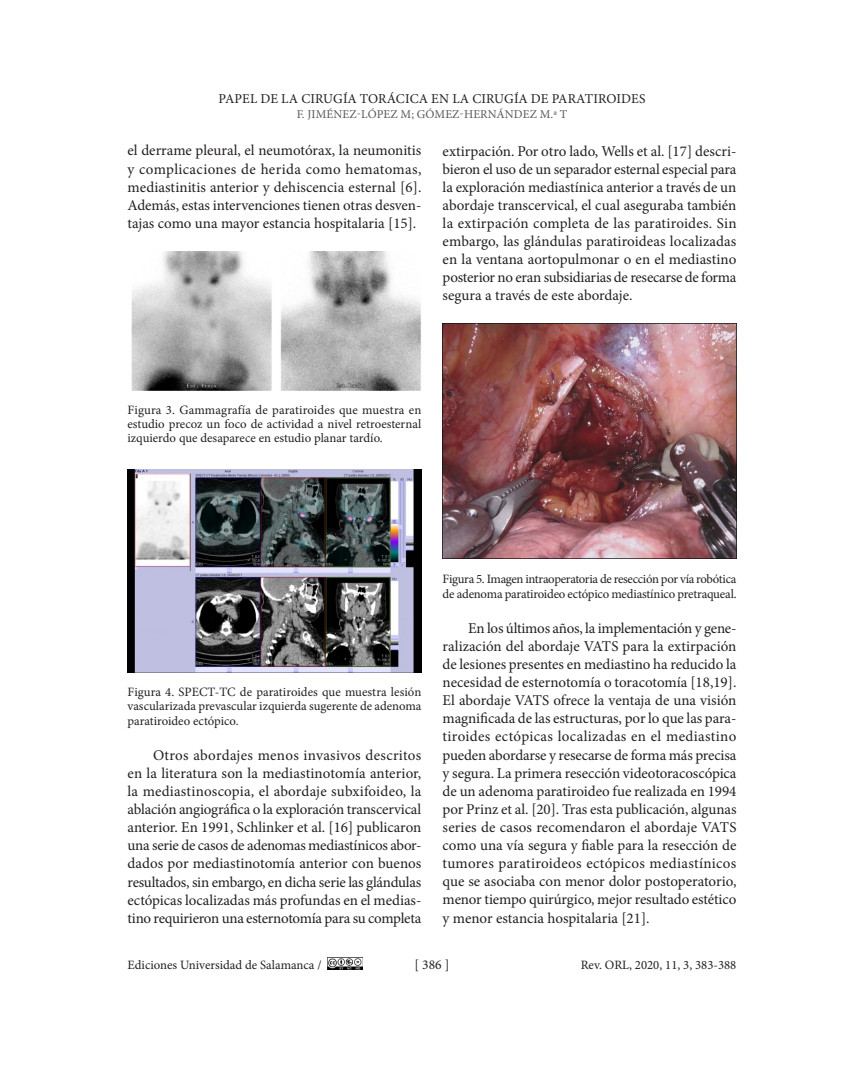
<style>
.page{position:relative;width:864px;height:1080px;background:#fff}
.page>*{position:absolute;margin:0;border:0;box-sizing:border-box;transform-origin:0 0}
.t1{font:15px/18.1px "Minion Pro";letter-spacing:-.01em;color:#231f20;text-align:justify}
.t2{font:13.5px "Minion Pro";letter-spacing:.01em;color:#231f20}
.t3{font:12.75px/14.4px "Minion Pro";letter-spacing:-.01em;color:#231f20;text-align:justify}
.t4{font:12px "Minion Pro";letter-spacing:.01em;color:#57585a}
</style>
<div class="page">
<img style="left:328px;top:957px;width:34px;height:12px">
<img style="left:131px;top:251px;width:290px;height:140px">
<img style="left:128px;top:470px;width:293px;height:203px">
<img style="left:443px;top:324px;width:293px;height:235px">
<p class="t2" style="left:219px;top:89px;width:428px">PAPEL DE LA CIRUGÍA TORÁCICA EN LA CIRUGÍA DE PARATIROIDES</p>
<p class="t4" style="left:297px;top:106px;width:272px">F. JIMÉNEZ-LÓPEZ M; GÓMEZ-HERNÁNDEZ M.ª T</p>
<p class="t1" style="left:128px;top:142px;width:295px">el derrame pleural, el neumotórax, la neumonitis y complicaciones de herida como hematomas, mediastinitis anterior y dehiscencia esternal [6].<br>Además, estas intervenciones tienen otras desven&shy;tajas como una mayor estancia hospitalaria [15].</p>
<p class="t1" style="left:443px;top:142px;width:295px">extirpación. Por otro lado, Wells et al. [17] descri&shy;bieron el uso de un separador esternal especial para la exploración mediastínica anterior a través de un abordaje transcervical, el cual aseguraba también la extirpación completa de las paratiroides. Sin embargo, las glándulas paratiroideas localizadas en la ventana aortopulmonar o en el mediastino posterior no eran subsidiarias de resecarse de forma segura a través de este abordaje.</p>
<p class="t3" style="left:128px;top:402px;width:295px">Figura 3. Gammagrafía de paratiroides que muestra en estudio precoz un foco de actividad a nivel retroesternal izquierdo que desaparece en estudio planar tardío.</p>
<p class="t3" style="left:128px;top:685px;width:295px">Figura 4. SPECT-TC de paratiroides que muestra lesión vascularizada prevascular izquierda sugerente de adenoma paratiroideo ectópico.</p>
<p class="t1" style="left:128px;top:746px;width:295px;text-indent:26px">Otros abordajes menos invasivos descritos en la literatura son la mediastinotomía anterior, la mediastinoscopia, el abordaje subxifoideo, la ablación angiográfica o la exploración transcervical anterior. En 1991, Schlinker et al. [16] publicaron una serie de casos de adenomas mediastínicos abor&shy;dados por mediastinotomía anterior con buenos resultados, sin embargo, en dicha serie las glándulas ectópicas localizadas más profundas en el medias&shy;tino requirieron una esternotomía para su completa</p>
<p class="t3" style="left:443px;top:572px;width:295px">Figura 5. Imagen intraoperatoria de resección por vía robótica de adenoma paratiroideo ectópico mediastínico pretraqueal.</p>
<p class="t1" style="left:443px;top:619px;width:295px;text-indent:26px">En los últimos años, la implementación y gene&shy;ralización del abordaje VATS para la extirpación de lesiones presentes en mediastino ha reducido la necesidad de esternotomía o toracotomía [18,19].<br>El abordaje VATS ofrece la ventaja de una visión magnificada de las estructuras, por lo que las para&shy;tiroides ectópicas localizadas en el mediastino pueden abordarse y resecarse de forma más precisa y segura. La primera resección videotoracoscópica de un adenoma paratiroideo fue realizada en 1994 por Prinz et al. [20]. Tras esta publicación, algunas series de casos recomendaron el abordaje VATS como una vía segura y fiable para la resección de tumores paratiroideos ectópicos mediastínicos que se asociaba con menor dolor postoperatorio, menor tiempo quirúrgico, mejor resultado estético y menor estancia hospitalaria [21].</p>
<p class="t3" style="left:128px;top:958px;width:196px">Ediciones Universidad de Salamanca /</p>
<p class="t2" style="left:415px;top:956px;width:36px">[ 386 ]</p>
<p class="t3" style="left:581px;top:958px;width:157px">Rev. ORL, 2020, 11, 3, 383-388</p>
</div>
